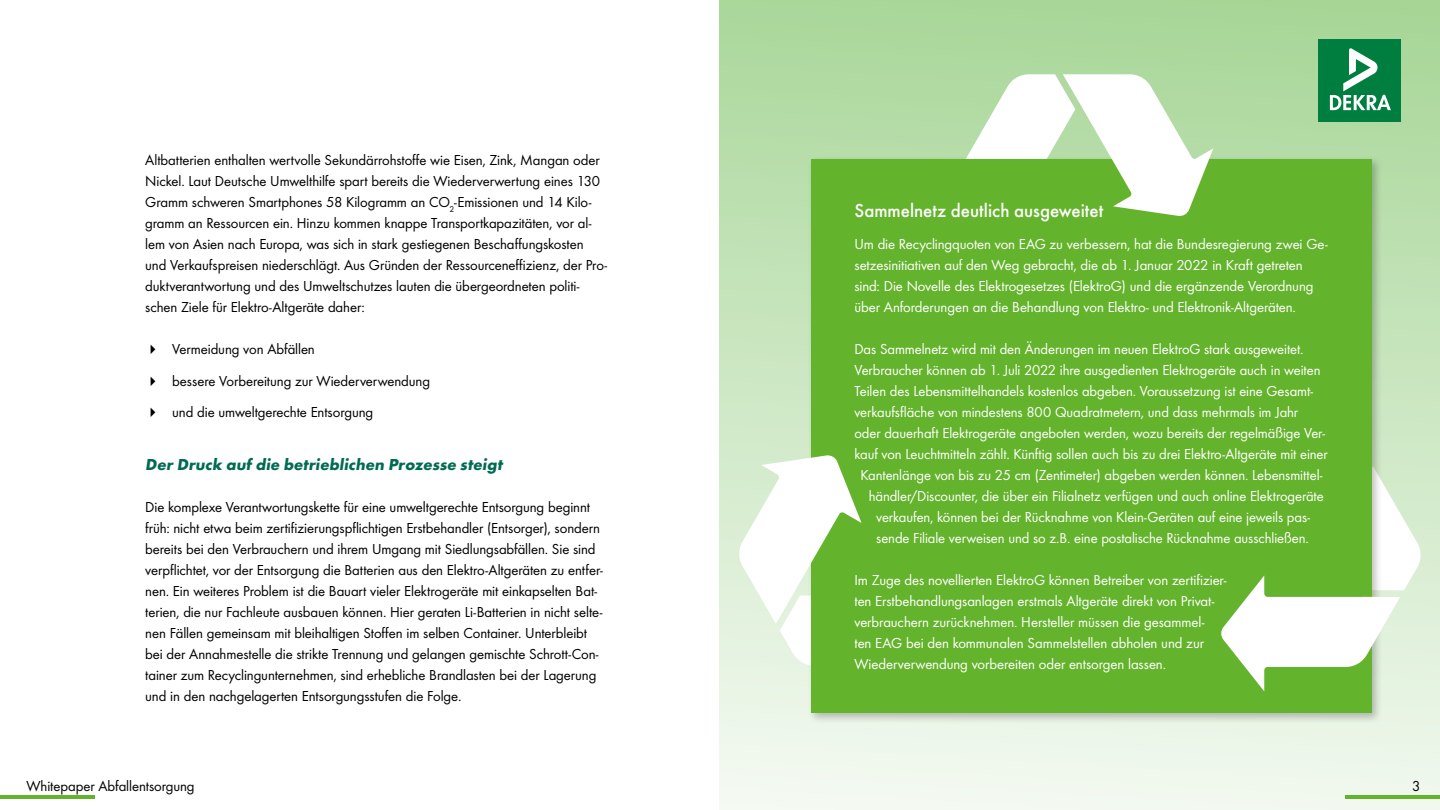
<style>
.page{position:relative;width:1440px;height:810px;background:#fff}
.page>*{position:absolute;margin:0;border:0;box-sizing:border-box;transform-origin:0 0}
.t1{font:500 19.5px "Futura";color:#fff}
.t2{font:700 16.5px "Futura PT";color:#006b52}
.t3{font:15px/21px "Futura Boo";letter-spacing:-.005em;color:#000}
.t4{font:15px/21px "Futura Boo";letter-spacing:-.005em;color:#fff}
</style>
<div class="page">
<div style="left:719px;top:0;width:721px;height:810px;background:linear-gradient(to bottom,#a8d698,#f3f9f1)"></div>
<hr style="left:1346px;top:795px;width:94px;height:4px;background:#64b32c">
<hr style="left:0;top:795px;width:94px;height:4px;background:#64b32c">
<div style="left:1318px;top:39px;width:83px;height:83px;background:#007e40"></div>
<svg style="left:1330px;top:48px;width:61px;height:62px"></svg>
<div style="left:807px;top:155px;width:576px;height:569px;background:#000;opacity:.25"></div>
<div style="left:811px;top:159px;width:560px;height:554px;background:#64b32c"></div>
<svg style="left:1221px;top:466px;width:201px;height:225px"></svg>
<svg style="left:738px;top:455px;width:124px;height:211px"></svg>
<svg style="left:959px;top:74px;width:254px;height:142px"></svg>
<p class="t3" style="left:145px;top:149px;width:463px">Altbatterien enthalten wertvolle Sekundärrohstoffe wie Eisen, Zink, Mangan oder Nickel. Laut Deutsche Umwelthilfe spart bereits die Wiederverwertung eines 130<br>Gramm schweren Smartphones 58 Kilogramm an CO<sub>2</sub>-Emissionen und 14 Kilo&shy;gramm an Ressourcen ein. Hinzu kommen knappe Transportkapazitäten, vor al&shy;lem von Asien nach Europa, was sich in stark gestiegenen Beschaffungskosten und Verkaufspreisen niederschlägt. Aus Gründen der Ressourceneffizienz, der Pro&shy;duktverantwortung und des Umweltschutzes lauten die übergeordneten politi&shy;schen Ziele für Elektro-Altgeräte daher:</p>
<p class="t3" style="left:172px;top:332px;width:259px;line-height:31.5px">Vermeidung von Abfällen<br>bessere Vorbereitung zur Wiederverwendung und die umweltgerechte Entsorgung</p>
<p class="t2" style="left:145px;top:453px;width:362px">Der Druck auf die betrieblichen Prozesse steigt</p>
<p class="t3" style="left:145px;top:495px;width:459px">Die komplexe Verantwortungskette für eine umweltgerechte Entsorgung beginnt früh: nicht etwa beim zertifizierungspflichtigen Erstbehandler (Entsorger), sondern bereits bei den Verbrauchern und ihrem Umgang mit Siedlungsabfällen. Sie sind verpflichtet, vor der Entsorgung die Batterien aus den Elektro-Altgeräten zu entfer&shy;nen. Ein weiteres Problem ist die Bauart vieler Elektrogeräte mit einkapselten Bat&shy;terien, die nur Fachleute ausbauen können. Hier geraten Li-Batterien in nicht selte&shy;nen Fällen gemeinsam mit bleihaltigen Stoffen im selben Container. Unterbleibt bei der Annahmestelle die strikte Trennung und gelangen gemischte Schrott-Con&shy;tainer zum Recyclingunternehmen, sind erhebliche Brandlasten bei der Lagerung und in den nachgelagerten Entsorgungsstufen die Folge.</p>
<h1 class="t1" style="left:854px;top:196px;width:250px">Sammelnetz deutlich ausgeweitet</h1>
<p class="t4" style="left:854px;top:233px;width:475px">Um die Recyclingquoten von EAG zu verbessern, hat die Bundesregierung zwei Ge&shy;setzesinitiativen auf den Weg gebracht, die ab 1. Januar 2022 in Kraft getreten sind: Die Novelle des Elektrogesetzes (ElektroG) und die ergänzende Verordnung über Anforderungen an die Behandlung von Elektro- und Elektronik-Altgeräten.</p>
<p class="t4" style="left:854px;top:338px;width:450px">Das Sammelnetz wird mit den Änderungen im neuen ElektroG stark ausgeweitet.</p>
<p class="t4" style="left:854px;top:359px;width:468px">Verbraucher können ab 1. Juli 2022 ihre ausgedienten Elektrogeräte auch in weiten</p>
<p class="t4" style="left:854px;top:380px;width:460px">Teilen des Lebensmittelhandels kostenlos abgeben. Voraussetzung ist eine Gesamt-</p>
<p class="t4" style="left:854px;top:401px;width:445px">verkaufsfläche von mindestens 800 Quadratmetern, und dass mehrmals im Jahr</p>
<p class="t4" style="left:854px;top:422px;width:472px">oder dauerhaft Elektrogeräte angeboten werden, wozu bereits der regelmäßige Ver-</p>
<p class="t4" style="left:854px;top:443px;width:475px">kauf von Leuchtmitteln zählt. Künftig sollen auch bis zu drei Elektro-Altgeräte mit einer</p>
<p class="t4" style="left:860px;top:464px;width:464px">Kantenlänge von bis zu 25 cm (Zentimeter) abgeben werden können. Lebensmittel-</p>
<p class="t4" style="left:869px;top:485px;width:457px">händler/Discounter, die über ein Filialnetz verfügen und auch online Elektrogeräte</p>
<p class="t4" style="left:876px;top:506px;width:435px">verkaufen, können bei der Rücknahme von Klein-Geräten auf eine jeweils pas-</p>
<p class="t4" style="left:876px;top:527px;width:434px">sende Filiale verweisen und so z.B. eine postalische Rücknahme ausschließen.</p>
<p class="t4" style="left:854px;top:569px;width:374px">Im Zuge des novellierten ElektroG können Betreiber von zertifizier&shy;ten Erstbehandlungsanlagen erstmals Altgeräte direkt von Privat&shy;verbrauchern zurücknehmen. Hersteller müssen die gesammel-<br>ten EAG bei den kommunalen Sammelstellen abholen und zur Wiederverwendung vorbereiten oder entsorgen lassen.</p>
<p class="t3" style="left:26px;top:774px;width:170px">Whitepaper Abfallentsorgung</p>
<p class="t3" style="left:1412px;top:774px;width:10px">3</p>
</div>
